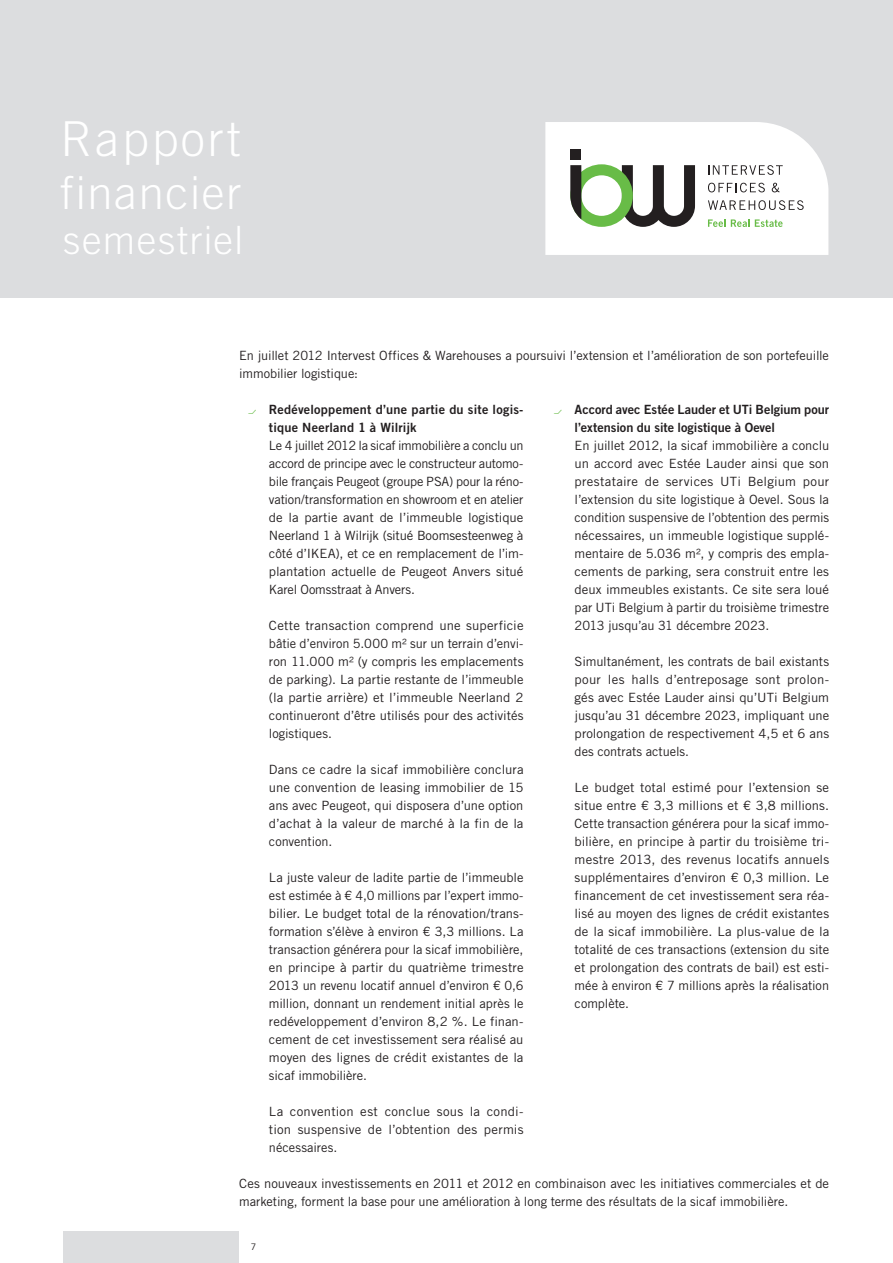
<style>
.page{position:relative;width:893px;height:1263px;background:#fff}
.page>*{position:absolute;margin:0;border:0;box-sizing:border-box;transform-origin:0 0}
.t1{font:300 48.15px "Trade Gothic LT Std";letter-spacing:.055em;color:#fff}
.t2{font:300 45.45px "Trade Gothic LT Std";letter-spacing:.035em;color:#fff}
.t3{font:300 39px "Trade Gothic LT Std";letter-spacing:.035em;color:#fff}
.A-bodytekst_insprong{font:12.75px/18px "Trade Gothic LT Std";color:#231f20;text-align:justify}
.A-bodytekst{font:12.75px/18px "Trade Gothic LT Std";color:#231f20}
.A-bodytekst_-_opsomm{font:12.75px/18px "Trade Gothic LT Std Bd 2";letter-spacing:.005em;color:#231f20}
.t4{font:9px "Trade Gothic LT Std";color:#231f20}
</style>
<div class="page">
<div style="left:64px;top:1231px;width:175px;height:32px;background:#dcdddf"></div>
<div style="left:0;top:0;width:893px;height:298px;background:#dcdddf"></div>
<svg style="left:545px;top:122px;width:283px;height:133px;background:#e4e7e2"></svg>
<h1 class="t1" style="left:61px;top:111px;width:182px">Rapport</h1>
<h2 class="t2" style="left:61px;top:166px;width:182px">financier</h2>
<h3 class="t3" style="left:63px;top:217px;width:181px">semestriel</h3>
<p class="A-bodytekst" style="left:239px;top:346px;width:591px">En juillet 2012 Intervest Offices &amp; Warehouses a poursuivi l’extension et l’amélioration de son portefeuille immobilier logistique:</p>
<p class="A-bodytekst_-_opsomm" style="left:269px;top:400px;width:256px">Redéveloppement d’une partie du site logis&shy;tique Neerland 1 à Wilrijk</p>
<p class="A-bodytekst_insprong" style="left:269px;top:436px;width:256px">Le 4 juillet 2012 la sicaf immobilière a conclu un accord de principe avec le constructeur automo&shy;bile français Peugeot (groupe PSA) pour la réno&shy;vation/transformation en showroom et en atelier de la partie avant de l’immeuble logistique Neerland 1 à Wilrijk (situé Boomsesteenweg à côté d’IKEA), et ce en remplacement de l’im&shy;plantation actuelle de Peugeot Anvers situé Karel Oomsstraat à Anvers.</p>
<p class="A-bodytekst_insprong" style="left:269px;top:616px;width:256px">Cette transaction comprend une superficie bâtie d’environ 5.000 m² sur un terrain d’envi&shy;ron 11.000 m² (y compris les emplacements de parking). La partie restante de l’immeuble (la partie arrière) et l’immeuble Neerland 2 continueront d’être utilisés pour des activités logistiques.</p>
<p class="A-bodytekst_insprong" style="left:269px;top:760px;width:256px">Dans ce cadre la sicaf immobilière conclura une convention de leasing immobilier de 15 ans avec Peugeot, qui disposera d’une option d’achat à la valeur de marché à la fin de la convention.</p>
<p class="A-bodytekst_insprong" style="left:269px;top:868px;width:256px">La juste valeur de ladite partie de l’immeuble est estimée à € 4,0 millions par l’expert immo&shy;bilier. Le budget total de la rénovation/trans&shy;formation s’élève à environ € 3,3 millions. La transaction générera pour la sicaf immobilière, en principe à partir du quatrième trimestre 2013 un revenu locatif annuel d’environ € 0,6 million, donnant un rendement initial après le redéveloppement d’environ 8,2 %. Le finan&shy;cement de cet investissement sera réalisé au moyen des lignes de crédit existantes de la sicaf immobilière.</p>
<p class="A-bodytekst_insprong" style="left:269px;top:1102px;width:256px">La convention est conclue sous la condi&shy;tion suspensive de l’obtention des permis nécessaires.</p>
<p class="A-bodytekst_-_opsomm" style="left:575px;top:400px;width:256px">Accord avec Estée Lauder et UTi Belgium pour l’extension du site logistique à Oevel</p>
<p class="A-bodytekst_insprong" style="left:575px;top:436px;width:256px">En juillet 2012, la sicaf immobilière a conclu un accord avec Estée Lauder ainsi que son prestataire de services UTi Belgium pour l’extension du site logistique à Oevel. Sous la condition suspensive de l’obtention des permis nécessaires, un immeuble logistique supplé&shy;mentaire de 5.036 m², y compris des empla&shy;cements de parking, sera construit entre les deux immeubles existants. Ce site sera loué par UTi Belgium à partir du troisième trimestre 2013 jusqu’au 31 décembre 2023.</p>
<p class="A-bodytekst_insprong" style="left:575px;top:652px;width:256px">Simultanément, les contrats de bail existants pour les halls d’entreposage sont prolon&shy;gés avec Estée Lauder ainsi qu’UTi Belgium jusqu’au 31 décembre 2023, impliquant une prolongation de respectivement 4,5 et 6 ans des contrats actuels.</p>
<p class="A-bodytekst_insprong" style="left:575px;top:778px;width:256px">Le budget total estimé pour l’extension se situe entre € 3,3 millions et € 3,8 millions.<br>Cette transaction générera pour la sicaf immo&shy;bilière, en principe à partir du troisième tri&shy;mestre 2013, des revenus locatifs annuels supplémentaires d’environ € 0,3 million. Le financement de cet investissement sera réa&shy;lisé au moyen des lignes de crédit existantes de la sicaf immobilière. La plus-value de la totalité de ces transactions (extension du site et prolongation des contrats de bail) est esti&shy;mée à environ € 7 millions après la réalisation complète.</p>
<p class="A-bodytekst" style="left:239px;top:1174px;width:591px">Ces nouveaux investissements en 2011 et 2012 en combinaison avec les initiatives commerciales et de marketing, forment la base pour une amélioration à long terme des résultats de la sicaf immobilière.</p>
<p class="t4" style="left:251px;top:1241px;width:7px">7</p>
</div>
